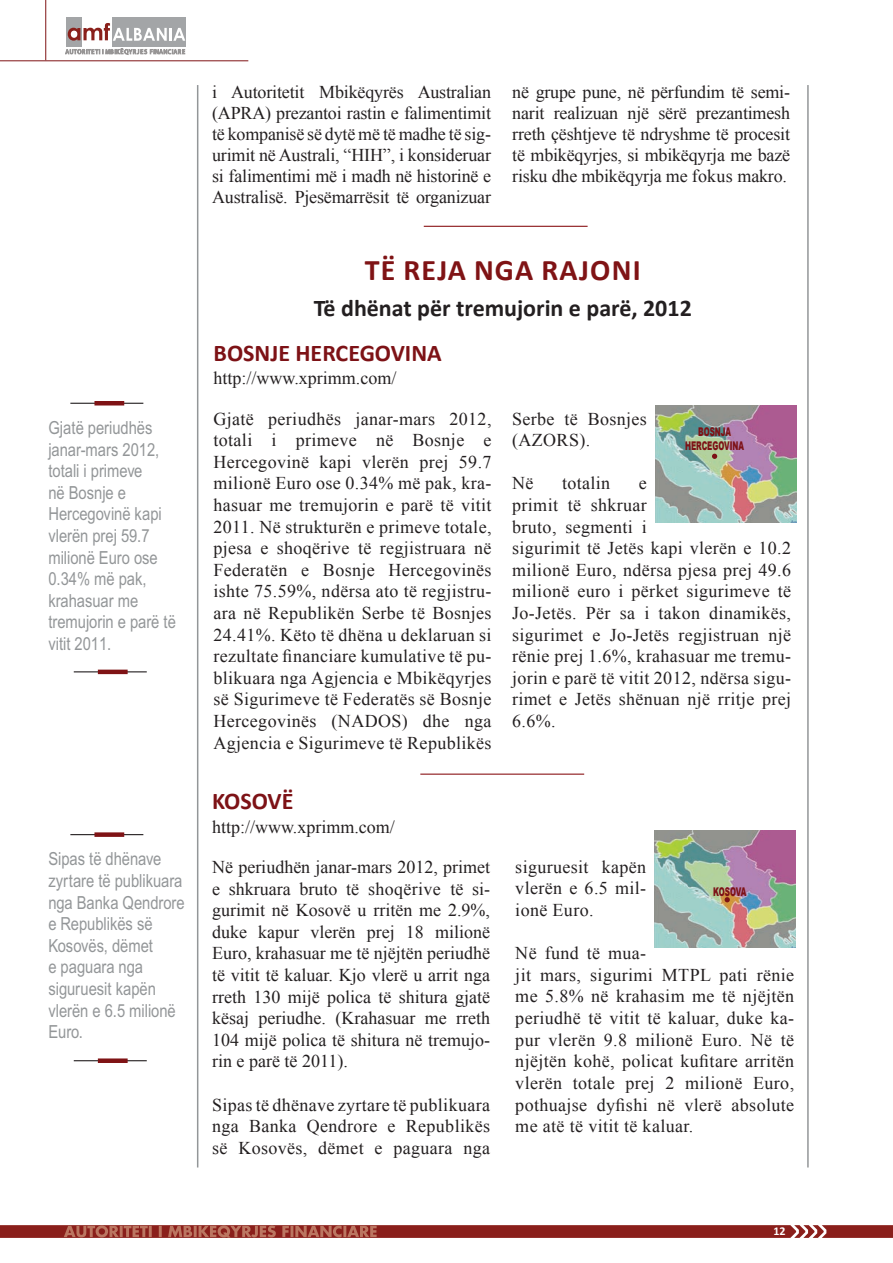
<style>
.page{position:relative;width:893px;height:1263px;background:#fff}
.page>*{position:absolute;margin:0;border:0;box-sizing:border-box;transform-origin:0 0}
.t1{font:700 30px "Calibri";letter-spacing:.04em;color:#7f1315}
.t2{font:700 24px "Calibri";color:#231f20}
.t3{font:700 24px "Calibri";color:#7d1216}
.t4{font:18px/21.6px "Times New Roman";letter-spacing:.02em;color:#231f20;text-align:justify}
.t5{font:18px/21.6px "Arial Narrow";color:#939698}
.t6{font:18px "Times New Roman";color:#231f20}
.t7{font:900 12px/14.4px "Arial";color:#7d1216;text-align:center;scale:.6 1}
.t8{font:700 12px "Calibri";color:#fff}
</style>
<div class="page">
<hr style="left:807px;top:85px;width:2px;height:1082px;background:#939698">
<hr style="left:197px;top:85px;width:1px;height:1082px;background:#939698">
<div style="left:66px;top:17px;width:15px;height:29px;background:#a3a5a7"></div>
<div style="left:112px;top:17px;width:73px;height:29px;background:#a3a5a7"></div>
<svg style="left:68px;top:23px;width:117px;height:18px"></svg>
<svg style="left:65px;top:48px;width:120px;height:7px"></svg>
<svg style="left:0;top:1225px;width:893px;height:13px;background:#96342e"></svg>
<hr style="left:0;top:60px;width:248px;height:1px;background:#7f1315">
<hr style="left:45px;top:0;width:1px;height:60px;background:#7f1315">
<hr style="left:424px;top:226px;width:164px;height:1px;background:#8c171a">
<hr style="left:420px;top:773px;width:164px;height:2px;background:#8c171a">
<hr style="left:70px;top:403px;width:73px;height:1px;background:#231f20">
<hr style="left:94px;top:401px;width:30px;height:4px;background:#7f1315">
<hr style="left:70px;top:834px;width:73px;height:1px;background:#231f20">
<div style="left:94px;top:832px;width:30px;height:5px;background:#7f1315"></div>
<hr style="left:74px;top:671px;width:73px;height:1px;background:#231f20">
<hr style="left:98px;top:670px;width:30px;height:4px;background:#7f1315">
<hr style="left:74px;top:1060px;width:73px;height:1px;background:#231f20">
<div style="left:98px;top:1058px;width:30px;height:5px;background:#7f1315"></div>
<img style="left:655px;top:405px;width:141px;height:117px">
<svg style="left:712px;top:454px;width:5px;height:5px"></svg>
<img style="left:655px;top:831px;width:141px;height:117px">
<svg style="left:725px;top:897px;width:5px;height:5px"></svg>
<p class="t5" style="left:48px;top:417px;width:129px">Gjatë periudhës janar-mars 2012, totali i primeve<br>në Bosnje e<br>Hercegovinë kapi vlerën prej 59.7 milionë Euro ose<br>0.34% më pak, krahasuar me tremujorin e parë të vitit 2011.</p>
<p class="t5" style="left:48px;top:848px;width:138px">Sipas të dhënave zyrtare të publikuara nga Banka Qendrore e Republikës së<br>Kosovës, dëmet<br>e paguara nga siguruesit kapën vlerën e 6.5 milionë<br>Euro.</p>
<p class="t4" style="left:212px;top:81px;width:280px;line-height:21px">i Autoritetit Mbikëqyrës Australian (APRA) prezantoi rastin e falimentimit të kompanisë së dytë më të madhe të sig&shy;urimit në Australi, “HIH”, i konsideruar si falimentimi më i madh në historinë e Australisë. Pjesëmarrësit të organizuar</p>
<p class="t4" style="left:512px;top:81px;width:279px;line-height:21px">në grupe pune, në përfundim të semi&shy;narit realizuan një sërë prezantimesh rreth çështjeve të ndryshme të procesit të mbikëqyrjes, si mbikëqyrja me bazë risku dhe mbikëqyrja me fokus makro.</p>
<h1 class="t1" style="left:365px;top:251px;width:277px">Të reja nga Rajoni</h1>
<h2 class="t2" style="left:314px;top:293px;width:380px">Të dhënat për tremujorin e parë, 2012</h2>
<h2 class="t3" style="left:214px;top:338px;width:27px">BOSNJE</h2>
<h2 class="t3" style="left:295px;top:338px;width:67px">HERCEGOVIN</h2>
<h2 class="t3" style="left:427px;top:338px;width:16px">A</h2>
<p class="t6" style="left:214px;top:366px;width:184px">http://www.xprimm.com/</p>
<p class="t4" style="left:214px;top:407px;width:280px">Gjatë periudhës janar-mars 2012, totali i primeve në Bosnje e Hercegovinë kapi vlerën prej 59.7 milionë Euro ose 0.34% më pak, kra&shy;hasuar me tremujorin e parë të vitit 2011. Në strukturën e primeve totale, pjesa e shoqërive të regjistruara në Federatën e Bosnje Hercegovinës ishte 75.59%, ndërsa ato të regjistru&shy;ara në Republikën Serbe të Bosnjes 24.41%. Këto të dhëna u deklaruan si rezultate financiare kumulative të pu&shy;blikuara nga Agjencia e Mbikëqyrjes së Sigurimeve të Federatës së Bosnje Hercegovinës (NADOS) dhe nga Agjencia e Sigurimeve të Republikës</p>
<h2 class="t3" style="left:212px;top:786px;width:15px">KOSOVË</h2>
<p class="t6" style="left:212px;top:814px;width:184px">http://www.xprimm.com/</p>
<p class="t4" style="left:212px;top:856px;width:279px">Në periudhën janar-mars 2012, primet e shkruara bruto të shoqërive të si&shy;gurimit në Kosovë u rritën me 2.9%, duke kapur vlerën prej 18 milionë Euro, krahasuar me të njëjtën periudhë të vitit të kaluar. Kjo vlerë u arrit nga rreth 130 mijë polica të shitura gjatë kësaj periudhe. (Krahasuar me rreth 104 mijë polica të shitura në tremujo&shy;rin e parë të 2011).</p>
<p class="t4" style="left:212px;top:1093px;width:279px">Sipas të dhënave zyrtare të publikuara nga Banka Qendrore e Republikës së Kosovës, dëmet e paguara nga</p>
<p class="t4" style="left:512px;top:407px;width:136px">Serbe të Bosnjes (AZORS).</p>
<p class="t4" style="left:512px;top:472px;width:23px">Në</p>
<p class="t4" style="left:562px;top:472px;width:50px">totalin</p>
<p class="t7" style="left:685px;top:424px;width:100px">BOSNJA<br>HERCEGOVINA</p>
<p class="t4" style="left:512px;top:472px;width:280px;text-align:left;text-indent:127px">e<br>primit të shkruar<br>bruto, segmenti i<br>sigurimit të Jetës kapi vlerën e 10.2 milionë Euro, ndërsa pjesa prej 49.6 milionë euro i përket sigurimeve të<br>Jo-Jetës. Për sa i takon dinamikës, sigurimet e Jo-Jetës regjistruan një rënie prej 1.6%, krahasuar me tremu&shy;jorin e parë të vitit 2012, ndërsa sigu&shy;rimet e Jetës shënuan një rritje prej<br>6.6%.</p>
<p class="t4" style="left:515px;top:856px;width:132px">siguruesit kapën vlerën e 6.5 mil&shy;ionë Euro.</p>
<p class="t4" style="left:515px;top:942px;width:280px;text-align:left">Në fund të mua-<br>jit mars, sigurimi MTPL pati rënie me 5.8% në krahasim me të njëjtën periudhë të vitit të kaluar, duke ka&shy;pur vlerën 9.8 milionë Euro. Në të njëjtën kohë, policat kufitare arritën vlerën totale prej 2 milionë Euro, pothuajse dyfishi në vlerë absolute me atë të vitit të kaluar.</p>
<p class="t7" style="left:713px;top:884px;width:57px">KOSOVA</p>
<p class="t8" style="left:774px;top:1224px;width:14px">12</p>
</div>
